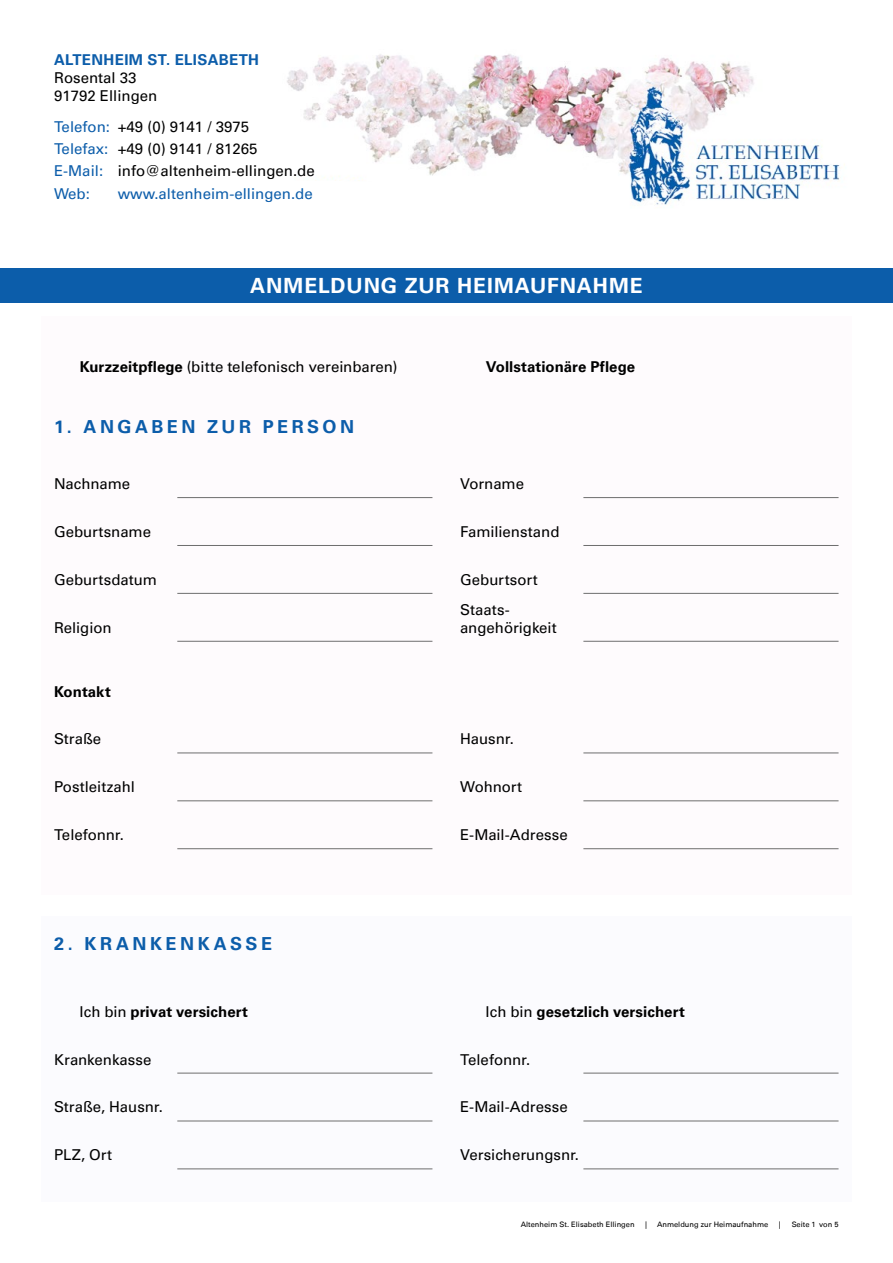
<style>
.page{position:relative;width:893px;height:1263px;background:#fff}
.page>*{position:absolute;margin:0;border:0;box-sizing:border-box;transform-origin:0 0}
.t1{font:700 21px "Univers";letter-spacing:.045em;color:#fff}
.t2{font:700 18px "Univers";letter-spacing:.195em;color:#0c5daa}
.t3{font:15px/22.2px "Univers";color:#000}
.t4{font:700 15px "Univers";letter-spacing:.005em;color:#000}
.t5{font:15px "Univers";color:#0c5daa}
.t6{font:700 15px "Univers";letter-spacing:.02em;color:#0c5daa}
.t7{font:7.5px "Univers 55 Roman";color:#000}
.s1{color:#0c5daa}
.s2{font-weight:700}
.s3{font-weight:400}
</style>
<div class="page">
<div style="left:41px;top:316px;width:811px;height:579px;background:#fefbfd"></div>
<div style="left:41px;top:916px;width:811px;height:285px;background:#fbfbfe"></div>
<img style="left:287px;top:54px;width:558px;height:151px">
<div style="left:0;top:268px;width:893px;height:35px;background:#0c5daa"></div>
<hr style="left:177px;top:497px;width:255px;height:1px;background:#6e6e6e">
<hr style="left:177px;top:545px;width:255px;height:1px;background:#6e6e6e">
<hr style="left:177px;top:593px;width:255px;height:1px;background:#6e6e6e">
<hr style="left:177px;top:641px;width:255px;height:1px;background:#6e6e6e">
<hr style="left:177px;top:753px;width:255px;height:1px;background:#6e6e6e">
<hr style="left:177px;top:800px;width:255px;height:1px;background:#6e6e6e">
<hr style="left:177px;top:848px;width:255px;height:1px;background:#6e6e6e">
<hr style="left:583px;top:497px;width:255px;height:1px;background:#6e6e6e">
<hr style="left:583px;top:545px;width:255px;height:1px;background:#6e6e6e">
<hr style="left:583px;top:593px;width:255px;height:1px;background:#6e6e6e">
<hr style="left:583px;top:641px;width:255px;height:1px;background:#6e6e6e">
<hr style="left:583px;top:753px;width:255px;height:1px;background:#6e6e6e">
<hr style="left:583px;top:800px;width:255px;height:1px;background:#6e6e6e">
<hr style="left:583px;top:848px;width:255px;height:1px;background:#6e6e6e">
<hr style="left:177px;top:1073px;width:255px;height:1px;background:#6e6e6e">
<hr style="left:177px;top:1121px;width:255px;height:1px;background:#6e6e6e">
<hr style="left:177px;top:1168px;width:255px;height:1px;background:#6e6e6e">
<hr style="left:583px;top:1073px;width:255px;height:1px;background:#6e6e6e">
<hr style="left:583px;top:1121px;width:255px;height:1px;background:#6e6e6e">
<hr style="left:583px;top:1168px;width:255px;height:1px;background:#6e6e6e">
<p class="t6" style="left:54px;top:51px;width:206px">ALTENHEIM ST. ELISABETH</p>
<p class="t3" style="left:54px;top:69px;width:105px;line-height:18px">Rosental 33<br>91792 Ellingen</p>
<p class="t3" style="left:54px;top:115px;width:262px"><span class="s1">Telefon:</span> +49 (0) 9141 / 3975<br><span class="s1">Telefax:</span> +49 (0) 9141 / 81265<br><span class="s1">E-Mail:</span> info@altenheim-ellingen.de<br><span class="s1">Web:</span></p>
<p class="t5" style="left:118px;top:184px;width:197px">www.altenheim-ellingen.de</p>
<h1 class="t1" style="left:250px;top:274px;width:394px">ANMELDUNG ZUR HEIMAUFNAHME</h1>
<p class="t3" style="left:80px;top:356px;width:319px"><span class="s2">Kurzzeitpflege</span> (bitte telefonisch vereinbaren)</p>
<p class="t4" style="left:486px;top:358px;width:151px">Vollstationäre Pflege</p>
<p class="t2" style="left:54px;top:416px;width:302px">1. ANGABEN ZUR PERSON</p>
<p class="t3" style="left:54px;top:473px;width:78px">Nachname</p>
<p class="t3" style="left:460px;top:473px;width:65px">Vorname</p>
<p class="t3" style="left:54px;top:521px;width:99px">Geburtsname</p>
<p class="t3" style="left:460px;top:521px;width:101px">Familienstand</p>
<p class="t3" style="left:54px;top:568px;width:105px">Geburtsdatum</p>
<p class="t3" style="left:460px;top:568px;width:79px">Geburtsort</p>
<p class="t3" style="left:54px;top:616px;width:59px">Religion</p>
<p class="t3" style="left:460px;top:600px;width:98px;line-height:18px">Staats&shy;angehörigkeit</p>
<p class="t4" style="left:54px;top:682px;width:58px">Kontakt</p>
<p class="t3" style="left:54px;top:728px;width:49px">Straße</p>
<p class="t3" style="left:460px;top:728px;width:55px">Hausnr.</p>
<p class="t3" style="left:54px;top:776px;width:82px">Postleitzahl</p>
<p class="t3" style="left:460px;top:776px;width:64px">Wohnort</p>
<p class="t3" style="left:54px;top:824px;width:72px">Telefonnr.</p>
<p class="t3" style="left:460px;top:824px;width:109px">E-Mail-Adresse</p>
<p class="t2" style="left:54px;top:933px;width:219px">2. KRANKENKASSE</p>
<p class="t4" style="left:79px;top:1002px;width:170px"><span class="s3">Ich bin</span> privat versichert</p>
<p class="t4" style="left:486px;top:1002px;width:201px"><span class="s3">Ich bin</span> gesetzlich versichert</p>
<p class="t3" style="left:54px;top:1048px;width:99px">Krankenkasse</p>
<p class="t3" style="left:460px;top:1048px;width:72px">Telefonnr.</p>
<p class="t3" style="left:54px;top:1096px;width:110px">Straße, Hausnr.</p>
<p class="t3" style="left:460px;top:1096px;width:109px">E-Mail-Adresse</p>
<p class="t3" style="left:54px;top:1144px;width:60px">PLZ, Ort</p>
<p class="t3" style="left:460px;top:1144px;width:121px">Versicherungsnr.</p>
<p class="t7" style="left:521px;top:1220px;width:115px">Altenheim St. Elisabeth Ellingen</p>
<p class="t7" style="left:645px;top:1220px;width:3px">|</p>
<p class="t7" style="left:657px;top:1220px;width:113px">Anmeldung zur Heimaufnahme</p>
<p class="t7" style="left:779px;top:1220px;width:3px">|</p>
<p class="t7" style="left:792px;top:1220px;width:48px">Seite 1 von 5</p>
</div>
